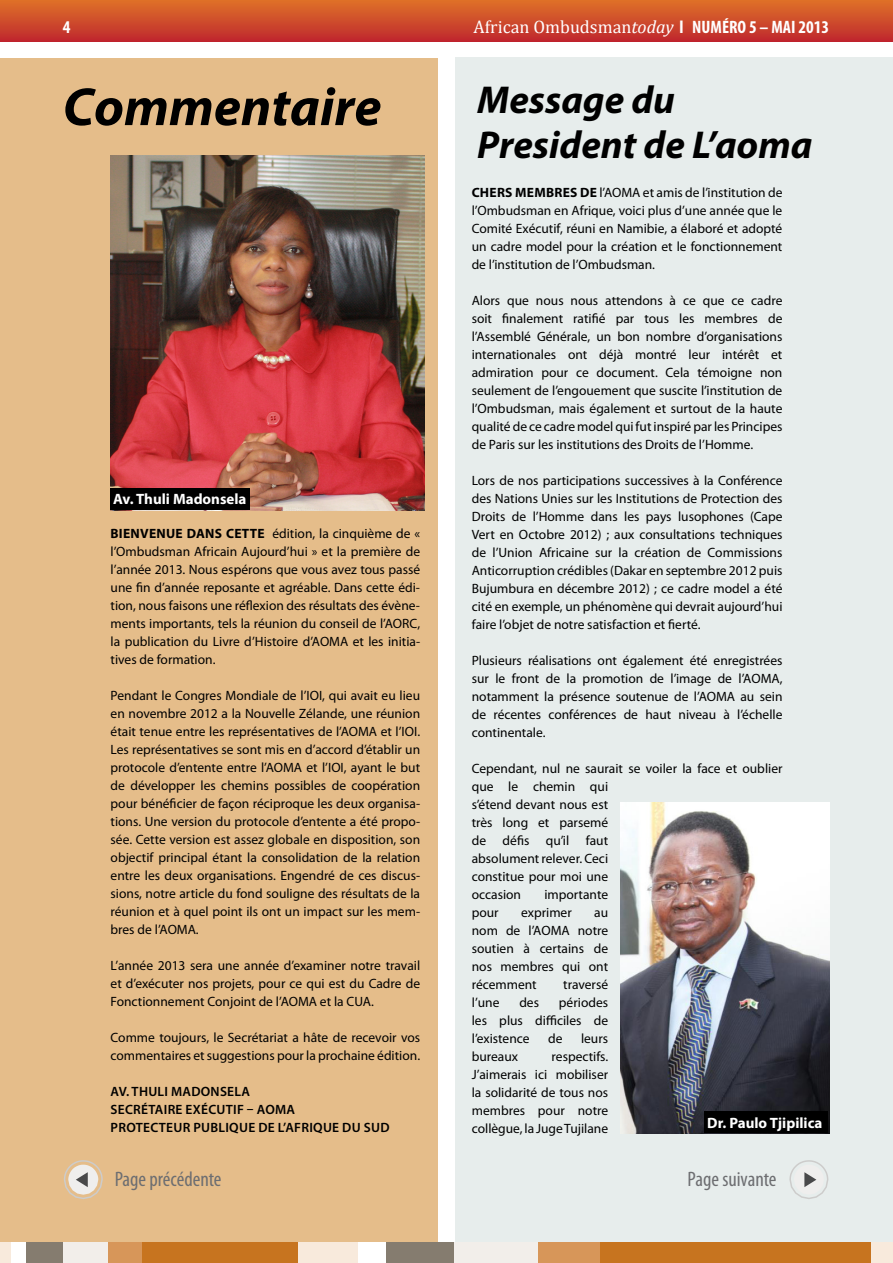
<style>
.page{position:relative;width:893px;height:1263px;background:#fff}
.page>*{position:absolute;margin:0;border:0;box-sizing:border-box;transform-origin:0 0}
.t1{font:italic 700 54px "Myriad Pro";color:#000}
.t2{font:italic 700 39px/45px "Myriad Pro";color:#000}
.t3{font:condensed 21px "Myriad Pro";color:#6d6e71}
.t4{font:18px "Cambria";color:#fff}
.t5{font:700 condensed 18px "Myriad Pro";color:#fff}
.t6{font:700 15px "Myriad Pro";color:#fff}
.t7{font:13.5px/18px "Myriad Pro";color:#000;text-align:justify}
.t8{font:600 13.5px/18px "Myriad Pro";letter-spacing:.02em;color:#000}
.s1{font-weight:700}
.s2{font-style:italic}
.s3{font-family:"Myriad Pro";font-weight:700;font-stretch:condensed}
</style>
<div class="page">
<div style="left:455px;top:57px;width:438px;height:1206px;background:#e7edec"></div>
<img style="left:621px;top:802px;width:208px;height:331px">
<div style="left:0;top:58px;width:437px;height:1205px;background:#e5bd8a"></div>
<img style="left:111px;top:155px;width:314px;height:355px">
<div style="left:0;top:0;width:893px;height:42px;background:linear-gradient(to bottom,#df7228,#bf282e)"></div>
<svg style="left:789px;top:1160px;width:40px;height:39px"></svg>
<svg style="left:63px;top:1160px;width:40px;height:39px"></svg>
<div style="left:0;top:1243px;width:309px;height:20px;background:#f8eadc"></div>
<div style="left:11px;top:1243px;width:298px;height:20px;background:#fff"></div>
<div style="left:26px;top:1243px;width:283px;height:20px;background:#857c6f"></div>
<div style="left:63px;top:1243px;width:246px;height:20px;background:#f2eeea"></div>
<div style="left:108px;top:1243px;width:201px;height:20px;background:#d79659"></div>
<div style="left:142px;top:1243px;width:167px;height:20px;background:#c7741f"></div>
<div style="left:298px;top:1243px;width:595px;height:20px;background:#f8eadc"></div>
<div style="left:358px;top:1243px;width:535px;height:20px;background:#fff"></div>
<div style="left:386px;top:1243px;width:507px;height:20px;background:#857c6f"></div>
<div style="left:455px;top:1243px;width:438px;height:20px;background:#f2eeea"></div>
<div style="left:538px;top:1243px;width:355px;height:20px;background:#d79659"></div>
<div style="left:601px;top:1243px;width:292px;height:20px;background:#c7741f"></div>
<div style="left:867px;top:0;width:26px;height:42px;background:linear-gradient(to bottom,#df7228,#bf282e)"></div>
<div style="left:872px;top:1243px;width:21px;height:20px;background:#f8eadc"></div>
<div style="left:704px;top:1111px;width:124px;height:22px;background:#000"></div>
<div style="left:111px;top:488px;width:139px;height:22px;background:#000"></div>
<h3 class="t5" style="left:63px;top:16px;width:9px">4</h3>
<h1 class="t1" style="left:63px;top:72px;width:320px">Commentaire</h1>
<p class="t6" style="left:113px;top:489px;width:135px">AV. THULI MADONSELA</p>
<p class="t7" style="left:111px;top:524px;width:311px"><span class="s1">BI ENVENUE DANS CETTE</span> édition, la cinquième de « l’Ombudsman Africain Aujourd’hui » et la première de l’année 2013. Nous espérons que vous avez tous passé une fin d’année reposante et agréable. Dans cette édi&shy;tion, nous faisons une réflexion des résultats des évène&shy;ments importants, tels la réunion du conseil de l’AORC, la publication du Livre d’Histoire d’AOMA et les initia&shy;tives de formation.</p>
<p class="t7" style="left:111px;top:686px;width:311px">Pendant le Congres Mondiale de l’IOI, qui avait eu lieu en novembre 2012 a la Nouvelle Zélande, une réunion était tenue entre les représentatives de l’AOMA et l’IOI.<br>Les représentatives se sont mis en d’accord d’établir un protocole d’entente entre l’AOMA et l’IOI, ayant le but de développer les chemins possibles de coopération pour bénéficier de façon réciproque les deux organisa&shy;tions. Une version du protocole d’entente a été propo&shy;sée. Cette version est assez globale en disposition, son objectif principal étant la consolidation de la relation entre les deux organisations. Engendré de ces discus&shy;sions, notre article du fond souligne des résultats de la réunion et à quel point ils ont un impact sur les mem&shy;bres de l’AOMA.</p>
<p class="t7" style="left:111px;top:956px;width:311px">L’année 2013 sera une année d’examiner notre travail et d’exécuter nos projets, pour ce qui est du Cadre de Fonctionnement Conjoint de l’AOMA et la CUA.</p>
<p class="t7" style="left:111px;top:1028px;width:311px">Comme toujours, le Secrétariat a hâte de recevoir vos commentaires et suggestions pour la prochaine édition.</p>
<p class="t8" style="left:111px;top:1082px;width:280px">AV. THULI MADONSELA<br>SECRÉTAIRE EXÉCUTIF – AOMA<br>PROTECTEUR PUBLIQUE DE L’AFRIQUE DU SUD</p>
<h3 class="t4" style="left:474px;top:17px;width:357px">African Ombudsman<span class="s2">today</span> <span class="s3">l NUMÉRO 5 – MAI 2013</span></h3>
<h2 class="t2" style="left:477px;top:76px;width:337px">Message du<br>President de L’aoma</h2>
<p class="t7" style="left:472px;top:183px;width:312px"><span class="s1">CHERS MEMBRES DE</span> l’AOMA et amis de l’institution de l’Ombudsman en Afrique, voici plus d’une année que le Comité Exécutif, réuni en Namibie, a élaboré et adopté un cadre model pour la création et le fonctionnement de l’institution de l’Ombudsman.</p>
<p class="t7" style="left:472px;top:291px;width:312px">Alors que nous nous attendons à ce que ce cadre soit finalement ratifié par tous les membres de l’Assemblé Générale, un bon nombre d’organisations internationales ont déjà montré leur intérêt et admiration pour ce document. Cela témoigne non seulement de l’engouement que suscite l’institution de l’Ombudsman, mais également et surtout de la haute qualité de ce cadre model qui futinspiré parles Principes de Paris sur les institutions des Droits de l’Homme.</p>
<p class="t7" style="left:472px;top:471px;width:312px">Lors de nos participations successives à la Conférence des Nations Unies sur les Institutions de Protection des Droits de l’Homme dans les pays lusophones (Cape Vert en Octobre 2012) ; aux consultations techniques de l’Union Africaine sur la création de Commissions Anticorruption crédibles (Dakar en septembre 2012 puis Bujumbura en décembre 2012) ; ce cadre model a été cité en exemple, un phénomène qui devrait aujourd’hui faire l’objet de notre satisfaction et fierté.</p>
<p class="t7" style="left:472px;top:651px;width:312px">Plusieurs réalisations ont également été enregistrées sur le front de la promotion de l’image de l’AOMA, notamment la présence soutenue de l’AOMA au sein de récentes conférences de haut niveau à l’échelle continentale.</p>
<p class="t7" style="left:472px;top:759px;width:312px;text-align:left">Cependant, nul ne saurait se voiler la face et oublier que le chemin qui<br>s’étend devant nous est<br>très long et parsemé<br>de défis qu’il faut<br>absolument relever. Ceci<br>constitue pour moi une<br>occasion</p>
<p class="t7" style="left:544px;top:885px;width:65px">importante</p>
<p class="t7" style="left:472px;top:903px;width:28px">pour</p>
<p class="t7" style="left:521px;top:903px;width:52px">exprimer</p>
<p class="t7" style="left:472px;top:903px;width:138px;text-indent:122px">au nom de l’AOMA notre soutien à certains de nos membres qui ont récemment</p>
<p class="t7" style="left:563px;top:975px;width:46px">traversé</p>
<p class="t7" style="left:472px;top:993px;width:29px">l’une</p>
<p class="t7" style="left:519px;top:993px;width:21px">des</p>
<p class="t7" style="left:472px;top:993px;width:138px;text-indent:87px">périodes les plus difficiles de l’existence</p>
<p class="t7" style="left:548px;top:1029px;width:16px">de</p>
<p class="t7" style="left:581px;top:1029px;width:29px">leurs</p>
<p class="t7" style="left:472px;top:1047px;width:138px;text-indent:80px">respectifs.<br>J’aimerais ici mobiliser la solidarité de tous nos membres pour notre collègue, la JugeTujilane</p>
<p class="t7" style="left:472px;top:1047px;width:48px">bureaux</p>
<p class="t6" style="left:707px;top:1113px;width:117px">DR. PAULO TJIPILICA</p>
<h3 class="t3" style="left:115px;top:1166px;width:108px">Page précédente</h3>
<h3 class="t3" style="left:687px;top:1166px;width:91px">Page suivante</h3>
</div>
